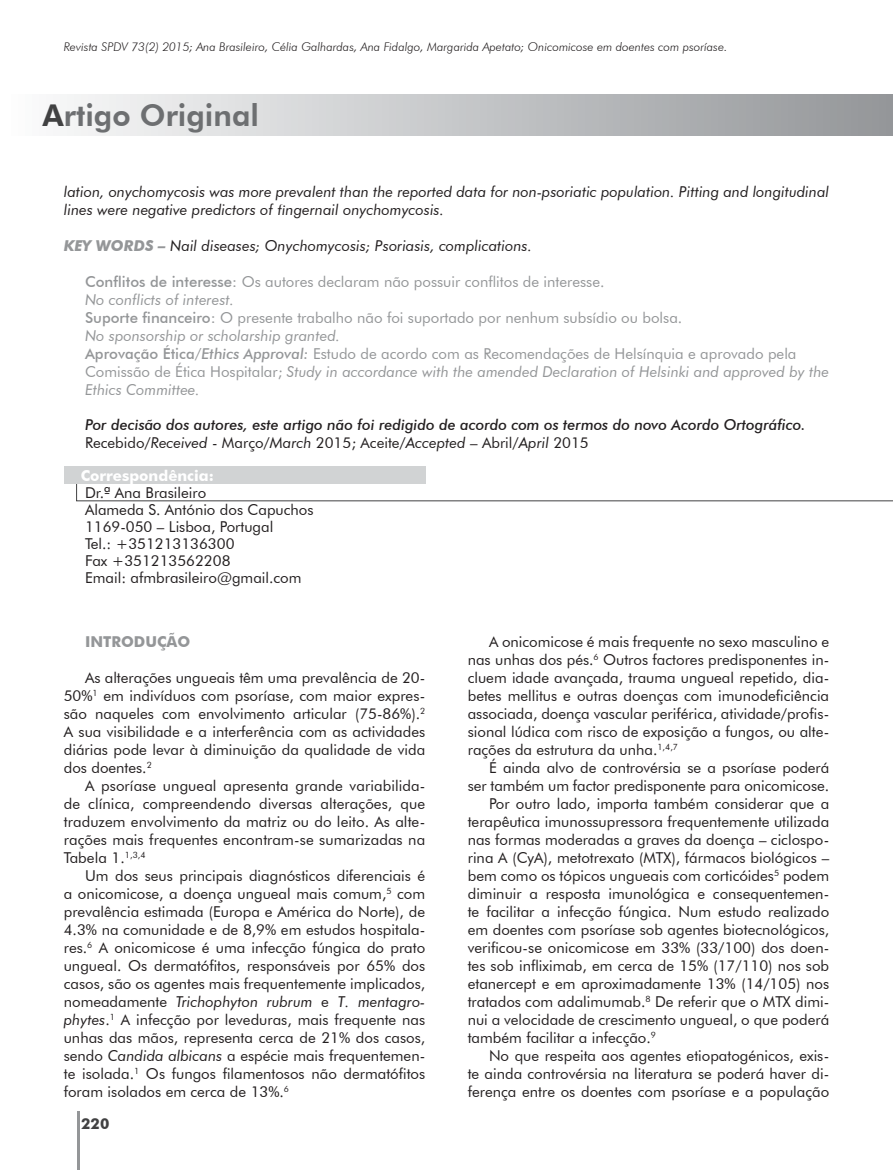
<style>
.page{position:relative;width:893px;height:1170px;background:#fff}
.page>*{position:absolute;margin:0;border:0;box-sizing:border-box;transform-origin:0 0}
.t1{font:800 30px "Futura BT";color:#6d6f71}
.t2{font:15px/18px "Futura BT";color:#231f20;text-align:justify}
.t3{font:15px/18px "Futura BT";color:#949698}
.t4{font:italic 15px/18px "Futura BT";color:#231f20}
.t5{font:italic 500 15px/18px "Futura BT";color:#231f20}
.t6{font:700 15px "Futura BT";color:#fff}
.t7{font:700 15px "Futura BT";color:#949698}
.t8{font:700 15px "Futura BT";color:#414142}
.t9{font:italic 300 12px "Futura BT";color:#231f20}
.s1{color:#414142}
.s2{font-weight:700;color:#949698}
.s3{font-weight:500}
.s4{font-style:italic}
.s5{font-weight:500;font-style:italic}
.s6{font-weight:400;font-style:normal}
.s7{font-weight:400}
</style>
<div class="page">
<div style="left:0;top:94px;width:893px;height:41px;background:linear-gradient(to right,#fdfdfd,#939598)"></div>
<hr style="left:77px;top:1111px;width:3px;height:58px;background:#949698">
<svg style="left:76px;top:477px;width:817px;height:24px"></svg>
<div style="left:64px;top:467px;width:361px;height:17px;background:#d1d3d4"></div>
<p class="t9" style="left:64px;top:39px;width:665px">Revista SPDV 73(2) 2015; Ana Brasileiro, Célia Galhardas, Ana Fidalgo, Margarida Apetato; Onicomicose em doentes com psoríase.</p>
<h1 class="t1" style="left:43px;top:97px;width:218px"><span class="s1">A</span>rtigo Original</h1>
<p class="t4" style="left:64px;top:182px;width:767px">lation, onychomycosis was more prevalent than the reported data for non-psoriatic population. Pitting and longitudinal lines were negative predictors of fingernail onychomycosis.</p>
<p class="t4" style="left:64px;top:236px;width:470px"><span class="s2">KEY WORDS –</span> Nail diseases; Onychomycosis; Psoriasis, complications.</p>
<p class="t3" style="left:85px;top:272px;width:746px"><span class="s3">Conflitos de interesse:</span> Os autores declaram não possuir conflitos de interesse.<br><span class="s4">No conflicts of interest.<br></span><span class="s3">Suporte financeiro:</span> O presente trabalho não foi suportado por nenhum subsídio ou bolsa.<br><span class="s4">No sponsorship or scholarship granted.<br></span><span class="s3">Aprovação Ética</span><span class="s4">/</span><span class="s5">Ethics Approval:</span> Estudo de acordo com as Recomendações de Helsínquia e aprovado pela Comissão de Ética Hospitalar; <span class="s4">Study in accordance with the amended Declaration of Helsinki and approved by the Ethics Committee.</span></p>
<p class="t5" style="left:85px;top:415px;width:722px">Por decisão dos autores, este artigo não foi redigido de acordo com os termos do novo Acordo Ortográfico.<br><span class="s6">Recebido/</span><span class="s7">Received</span> <span class="s6">- Março/</span><span class="s7">March</span> <span class="s6">2015; Aceite/</span><span class="s7">Accepted</span> <span class="s6">– Abril/</span><span class="s7">April</span> <span class="s6">2015</span></p>
<p class="t6" style="left:81px;top:466px;width:135px">Correspondência:</p>
<p class="t2" style="left:85px;top:484px;width:230px;line-height:17px;text-align:left">Dr.ª Ana Brasileiro<br>Alameda S. António dos Capuchos<br>1169-050 – Lisboa, Portugal<br>Tel.: +351213136300<br>Fax +351213562208<br>Email: afmbrasileiro@gmail.com</p>
<p class="t7" style="left:85px;top:632px;width:107px">INTRODUÇÃO</p>
<p class="t2" style="left:64px;top:668px;width:363px;text-indent:21px">As alterações ungueais têm uma prevalência de 20- 50%<sup>1</sup> em indivíduos com psoríase, com maior expres&shy;são naqueles com envolvimento articular (75-86%).<sup>2<br></sup>A sua visibilidade e a interferência com as actividades diárias pode levar à diminuição da qualidade de vida dos doentes.<sup>2</sup></p>
<p class="t2" style="left:64px;top:776px;width:363px;text-indent:21px">A psoríase ungueal apresenta grande variabilida&shy;de clínica, compreendendo diversas alterações, que traduzem envolvimento da matriz ou do leito. As alte&shy;rações mais frequentes encontram-se sumarizadas na Tabela 1.<sup>1,3,4</sup></p>
<p class="t2" style="left:64px;top:866px;width:363px;text-indent:21px">Um dos seus principais diagnósticos diferenciais é a onicomicose, a doença ungueal mais comum,<sup>5</sup> com prevalência estimada (Europa e América do Norte), de 4.3% na comunidade e de 8,9% em estudos hospitala&shy;res.<sup>6</sup> A onicomicose é uma infecção fúngica do prato ungueal. Os dermatófitos, responsáveis por 65% dos casos, são os agentes mais frequentemente implicados, nomeadamente <span class="s4">Trichophyton rubrum</span> e <span class="s4">T. mentagro&shy;phytes</span>.<sup>1</sup> A infecção por leveduras, mais frequente nas unhas das mãos, representa cerca de 21% dos casos, sendo <span class="s4">Candida albicans</span> a espécie mais frequentemen&shy;te isolada.<sup>1</sup> Os fungos filamentosos não dermatófitos foram isolados em cerca de 13%.<sup>6</sup></p>
<p class="t8" style="left:81px;top:1114px;width:30px">220</p>
<p class="t2" style="left:468px;top:632px;width:363px;text-indent:21px">A onicomicose é mais frequente no sexo masculino e nas unhas dos pés.<sup>6</sup> Outros factores predisponentes in&shy;cluem idade avançada, trauma ungueal repetido, dia&shy;betes mellitus e outras doenças com imunodeficiência associada, doença vascular periférica, atividade/profis&shy;sional lúdica com risco de exposição a fungos, ou alte&shy;rações da estrutura da unha.<sup>1,4,7</sup></p>
<p class="t2" style="left:489px;top:758px;width:342px">É ainda alvo de controvérsia se a psoríase poderá</p>
<p class="t2" style="left:468px;top:776px;width:363px">ser também um factor predisponente para onicomicose.</p>
<p class="t2" style="left:489px;top:794px;width:342px">Por outro lado, importa também considerar que a</p>
<p class="t2" style="left:468px;top:812px;width:363px">terapêutica imunossupressora frequentemente utilizada</p>
<p class="t2" style="left:468px;top:830px;width:363px">nas formas moderadas a graves da doença – ciclospo-</p>
<p class="t2" style="left:468px;top:848px;width:363px">rina A (CyA), metotrexato (MTX), fármacos biológicos –</p>
<p class="t2" style="left:468px;top:866px;width:363px">bem como os tópicos ungueais com corticóides<sup>5</sup> podem</p>
<p class="t2" style="left:468px;top:884px;width:363px">diminuir a resposta imunológica e consequentemen-</p>
<p class="t2" style="left:468px;top:902px;width:363px">te facilitar a infecção fúngica. Num estudo realizado</p>
<p class="t2" style="left:468px;top:920px;width:363px">em doentes com psoríase sob agentes biotecnológicos,</p>
<p class="t2" style="left:468px;top:938px;width:363px">verificou-se onicomicose em 33% (33/100) dos doen-</p>
<p class="t2" style="left:468px;top:956px;width:363px">tes sob infliximab, em cerca de 15% (17/110) nos sob</p>
<p class="t2" style="left:468px;top:974px;width:363px">etanercept e em aproximadamente 13% (14/105) nos</p>
<p class="t2" style="left:468px;top:992px;width:363px">tratados com adalimumab.<sup>8</sup> De referir que o MTX dimi-</p>
<p class="t2" style="left:468px;top:1010px;width:363px">nui a velocidade de crescimento ungueal, o que poderá</p>
<p class="t2" style="left:468px;top:1028px;width:190px">também facilitar a infecção.<sup>9</sup></p>
<p class="t2" style="left:489px;top:1046px;width:342px">No que respeita aos agentes etiopatogénicos, exis-</p>
<p class="t2" style="left:468px;top:1064px;width:363px">te ainda controvérsia na literatura se poderá haver di-</p>
<p class="t2" style="left:468px;top:1082px;width:363px">ferença entre os doentes com psoríase e a população</p>
</div>
